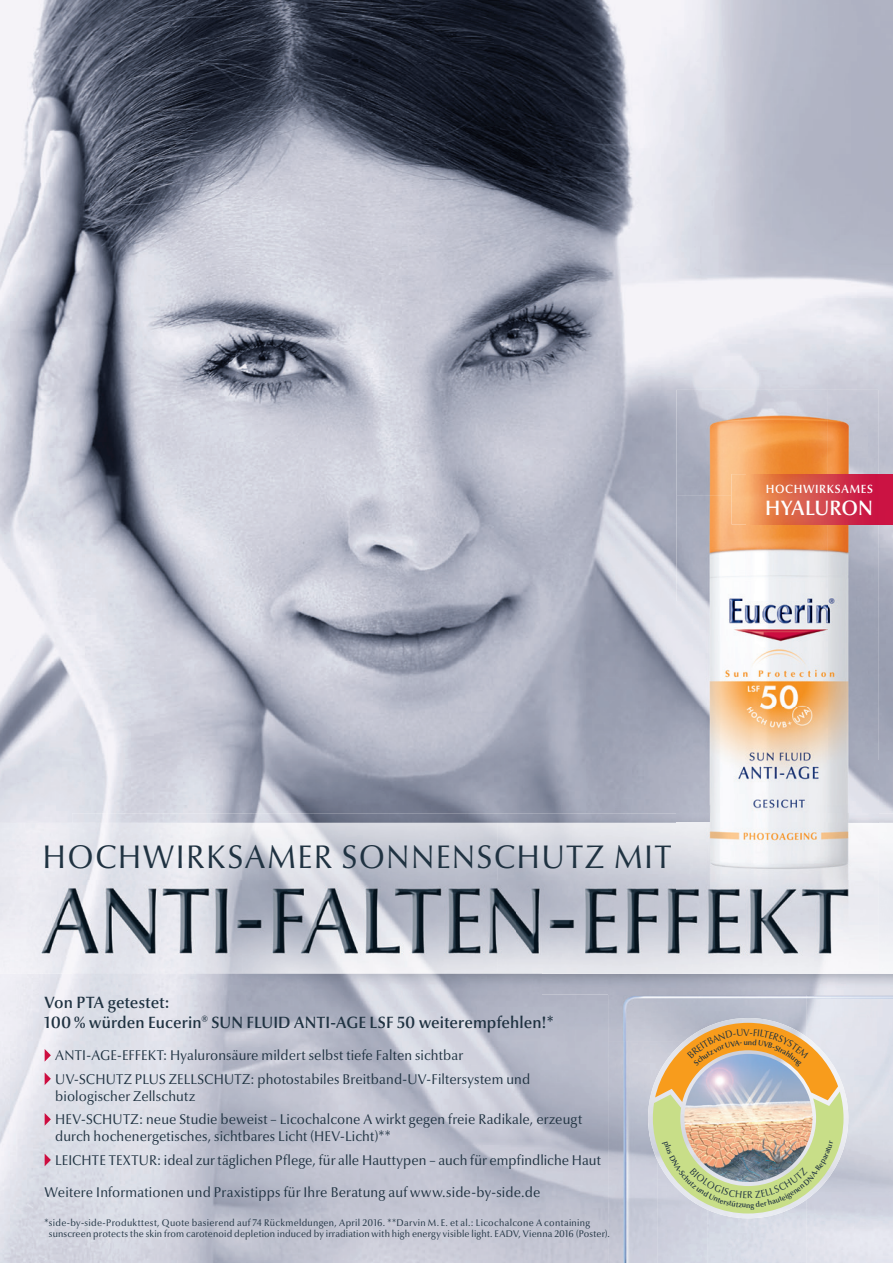
<style>
.page{position:relative;width:893px;height:1263px;background:#fff}
.page>*{position:absolute;margin:0;border:0;box-sizing:border-box;transform-origin:0 0}
.t1{font:33px "Eucerina WGL";letter-spacing:.04em;color:#1f3241}
.t2{font:600 21px "Eucerina WGL";letter-spacing:.005em;color:#fff}
.t3{font:600 16.5px/19.8px "Eucerina WGL";letter-spacing:.01em;color:#1f3241}
.t4{font:14.25px/23.5px "Eucerina WGL";letter-spacing:.01em;color:#1f3241}
.t5{font:600 12px "Eucerina WGL";letter-spacing:.05em;color:#fff}
.t6{font:9.75px/11.7px "Eucerina WGL";letter-spacing:.03em;color:#1f3241}
.t7{font:600 7.65px "Eucerina WGL";color:#1f3241}
</style>
<div class="page">
<img style="left:0;top:0;width:893px;height:1263px">
<img style="left:807px;top:994px;width:86px;height:269px">
<img style="left:608px;top:994px;width:199px;height:47px">
<img style="left:608px;top:1041px;width:40px;height:47px">
<img style="left:608px;top:1088px;width:49px;height:175px">
<div style="left:657px;top:1213px;width:50px;height:50px;background:#cfd2df"></div>
<div style="left:707px;top:1218px;width:100px;height:45px;background:#d9dde7"></div>
<img style="left:72px;top:813px;width:821px;height:10px">
<img style="left:72px;top:974px;width:821px;height:20px">
<img style="left:608px;top:978px;width:285px;height:16px">
<img style="left:0;top:823px;width:676px;height:151px">
<div style="left:878px;top:823px;width:15px;height:151px;background:#f0f0f5"></div>
<img style="left:701px;top:974px;width:154px;height:1px">
<img style="left:676px;top:390px;width:202px;height:433px">
<img style="left:676px;top:823px;width:152px;height:57px">
<img style="left:828px;top:823px;width:50px;height:151px">
<div style="left:676px;top:957px;width:152px;height:17px;background:#ebebf0"></div>
<img style="left:698px;top:1018px;width:150px;height:200px">
<img style="left:648px;top:1031px;width:5px;height:174px">
<svg style="left:45px;top:1049px;width:6px;height:13px"></svg>
<svg style="left:45px;top:1072px;width:6px;height:13px"></svg>
<svg style="left:45px;top:1113px;width:6px;height:13px"></svg>
<svg style="left:45px;top:1153px;width:6px;height:13px"></svg>
<img style="left:35px;top:880px;width:829px;height:77px">
<img style="left:731px;top:474px;width:162px;height:50px">
<img style="left:746px;top:474px;width:132px;height:50px">
<svg style="left:653px;top:1023px;width:190px;height:190px;background:#d1c39d"></svg>
<p class="t5" style="left:766px;top:481px;width:109px">HOCHWIRKSAMES</p>
<h2 class="t2" style="left:765px;top:494px;width:109px">HYALURON</h2>
<h1 class="t1" style="left:43px;top:834px;width:630px">HOCHWIRKSAMER SONNENSCHUTZ MIT</h1>
<p class="t3" style="left:45px;top:993px;width:510px">Von PTA getestet:<br>100 % würden Eucerin® SUN FLUID ANTI-AGE LSF 50 weiterempfehlen!*</p>
<p class="t4" style="left:55px;top:1043px;width:476px">ANTI-AGE-EFFEKT: Hyaluronsäure mildert selbst tiefe Falten sichtbar<br>UV-SCHUTZ PLUS ZELLSCHUTZ: photostabiles Breitband-UV-Filtersystem und</p>
<p class="t4" style="left:55px;top:1084px;width:528px">biologischer Zellschutz<br>HEV-SCHUTZ: neue Studie beweist – Licochalcone A wirkt gegen freie Radikale, erzeugt</p>
<p class="t4" style="left:55px;top:1125px;width:547px">durch hochenergetisches, sichtbares Licht (HEV-Licht)**<br>LEICHTE TEXTUR: ideal zur täglichen Pflege, für alle Hauttypen – auch für empfindliche Haut</p>
<p class="t4" style="left:45px;top:1180px;width:497px">Weitere Informationen und Praxistipps für Ihre Beratung auf www.side-by-side.de</p>
<p class="t6" style="left:49px;top:1216px;width:563px;text-indent:-4px">* side-by-side-Produkttest, Quote basierend auf 74 Rückmeldungen, April 2016. **Darvin M. E. et al.: Licochalcone A containing sunscreen protects the skin from carotenoid depletion induced by irradiation with high energy visible light. EADV, Vienna 2016 (Poster).</p>
<p class="t7" style="left:746px;top:1200px;width:6px">n</p>
</div>
